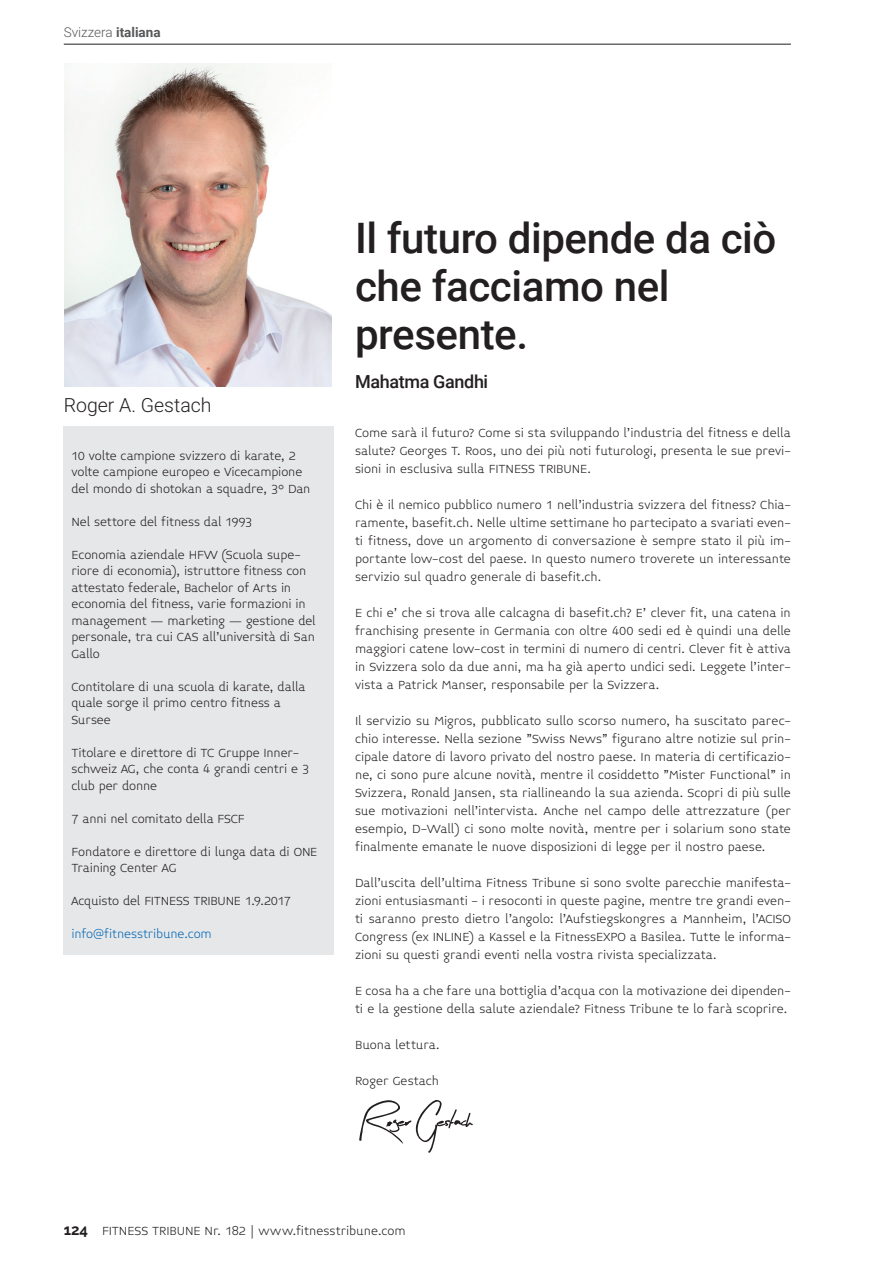
<style>
.page{position:relative;width:893px;height:1263px;background:#fff}
.page>*{position:absolute;margin:0;border:0;box-sizing:border-box;transform-origin:0 0}
.Titulli{font:500 42px/48px "Roboto";letter-spacing:-.01em;color:#231f20}
.t1{font:300 19.5px "Roboto";color:#231f20}
.Titulli-2{font:500 18px "Roboto";letter-spacing:-.02em;color:#231f20}
.Teksti_baze{font:300 13.5px/18px "Midiet Sans";letter-spacing:-.01em;color:#231f20}
.Teksti_baze-2{font:300 13.5px "Midiet Sans";letter-spacing:-.01em;color:#0166b3}
.t2{font:300 13.5px "Roboto";color:#57585a}
.s1{font-weight:700}
.s2{font-family:"Raleway";font-weight:700;font-size:15px}
</style>
<div class="page">
<hr style="left:64px;top:44px;width:727px;height:1px;background:#231f20">
<svg style="left:359px;top:1100px;width:114px;height:53px"></svg>
<div style="left:64px;top:427px;width:270px;height:528px;background:#e6e7e9"></div>
<img style="left:64px;top:64px;width:267px;height:323px">
<p class="t2" style="left:64px;top:23px;width:98px">Svizzera <span class="s1">italiana</span></p>
<p class="t1" style="left:64px;top:392px;width:149px">Roger A. Gestach</p>
<p class="Teksti_baze" style="left:71px;top:448px;width:241px;line-height:16.5px">10 volte campione svizzero di karate, 2 volte campione europeo e Vicecampione del mondo di shotokan a squadre, 3° Dan</p>
<p class="Teksti_baze" style="left:71px;top:513px;width:183px">Nel settore del fitness dal 1993</p>
<p class="Teksti_baze" style="left:71px;top:547px;width:246px;line-height:16.5px">Economia aziendale HFW (Scuola supe&shy;riore di economia), istruttore fitness con attestato federale, Bachelor of Arts in economia del fitness, varie formazioni in management – marketing – gestione del personale, tra cui CAS all’università di San Gallo</p>
<p class="Teksti_baze" style="left:71px;top:679px;width:236px;line-height:16.5px">Contitolare di una scuola di karate, dalla quale sorge il primo centro fitness a<br>Sursee</p>
<p class="Teksti_baze" style="left:71px;top:745px;width:239px;line-height:16.5px">Titolare e direttore di TC Gruppe Inner&shy;schweiz AG, che conta 4 grandi centri e 3 club per donne</p>
<p class="Teksti_baze" style="left:71px;top:810px;width:175px">7 anni nel comitato della FSCF</p>
<p class="Teksti_baze" style="left:71px;top:844px;width:247px;line-height:16.5px">Fondatore e direttore di lunga data di ONE<br>Training Center AG</p>
<p class="Teksti_baze" style="left:71px;top:892px;width:221px">Acquisto del FITNESS TRIBUNE 1.9.2017</p>
<p class="Teksti_baze-2" style="left:71px;top:927px;width:142px">info@fitnesstribune.com</p>
<p class="Titulli" style="left:355px;top:212px;width:423px">Il futuro dipende da ciò che facciamo nel</p>
<p class="Titulli" style="left:355px;top:308px;width:175px">presente.</p>
<p class="Titulli-2" style="left:355px;top:369px;width:135px">Mahatma Gandhi</p>
<p class="Teksti_baze" style="left:355px;top:424px;width:437px;text-align:justify">Come sarà il futuro? Come si sta sviluppando l'industria del fitness e della salute? Georges T. Roos, uno dei più noti futurologi, presenta le sue previ&shy;sioni in esclusiva sulla FITNESS TRIBUNE.</p>
<p class="Teksti_baze" style="left:355px;top:496px;width:437px;text-align:justify">Chi è il nemico pubblico numero 1 nell'industria svizzera del fitness? Chia&shy;ramente, basefit.ch. Nelle ultime settimane ho partecipato a svariati even&shy;ti fitness, dove un argomento di conversazione è sempre stato il più im&shy;portante low-cost del paese. In questo numero troverete un interessante servizio sul quadro generale di basefit.ch.</p>
<p class="Teksti_baze" style="left:355px;top:604px;width:437px;text-align:justify">E chi e' che si trova alle calcagna di basefit.ch? E' clever fit, una catena in franchising presente in Germania con oltre 400 sedi ed è quindi una delle maggiori catene low-cost in termini di numero di centri. Clever fit è attiva in Svizzera solo da due anni, ma ha già aperto undici sedi. Leggete l'inter&shy;vista a Patrick Manser, responsabile per la Svizzera.</p>
<p class="Teksti_baze" style="left:355px;top:712px;width:437px;text-align:justify">Il servizio su Migros, pubblicato sullo scorso numero, ha suscitato parec&shy;chio interesse. Nella sezione "Swiss News" figurano altre notizie sul prin&shy;cipale datore di lavoro privato del nostro paese. In materia di certificazio&shy;ne, ci sono pure alcune novità, mentre il cosiddetto "Mister Functional" in Svizzera, Ronald Jansen, sta riallineando la sua azienda. Scopri di più sulle sue motivazioni nell'intervista. Anche nel campo delle attrezzature (per esempio, D-Wall) ci sono molte novità, mentre per i solarium sono state finalmente emanate le nuove disposizioni di legge per il nostro paese.</p>
<p class="Teksti_baze" style="left:355px;top:874px;width:437px;text-align:justify">Dall'uscita dell'ultima Fitness Tribune si sono svolte parecchie manifesta&shy;zioni entusiasmanti - i resoconti in queste pagine, mentre tre grandi even&shy;ti saranno presto dietro l'angolo: l'Aufstiegskongres a Mannheim, l'ACISO Congress (ex INLINE) a Kassel e la FitnessEXPO a Basilea. Tutte le informa&shy;zioni su questi grandi eventi nella vostra rivista specializzata.</p>
<p class="Teksti_baze" style="left:355px;top:982px;width:437px">E cosa ha a che fare una bottiglia d'acqua con la motivazione dei dipenden&shy;ti e la gestione della salute aziendale? Fitness Tribune te lo farà scoprire.</p>
<p class="Teksti_baze" style="left:355px;top:1036px;width:87px">Buona lettura.</p>
<p class="Teksti_baze" style="left:355px;top:1072px;width:86px">Roger Gestach</p>
<p class="Teksti_baze" style="left:64px;top:1222px;width:344px"><span class="s2">124</span> FITNESS TRIBUNE Nr. 182 | www.fitnesstribune.com</p>
</div>
